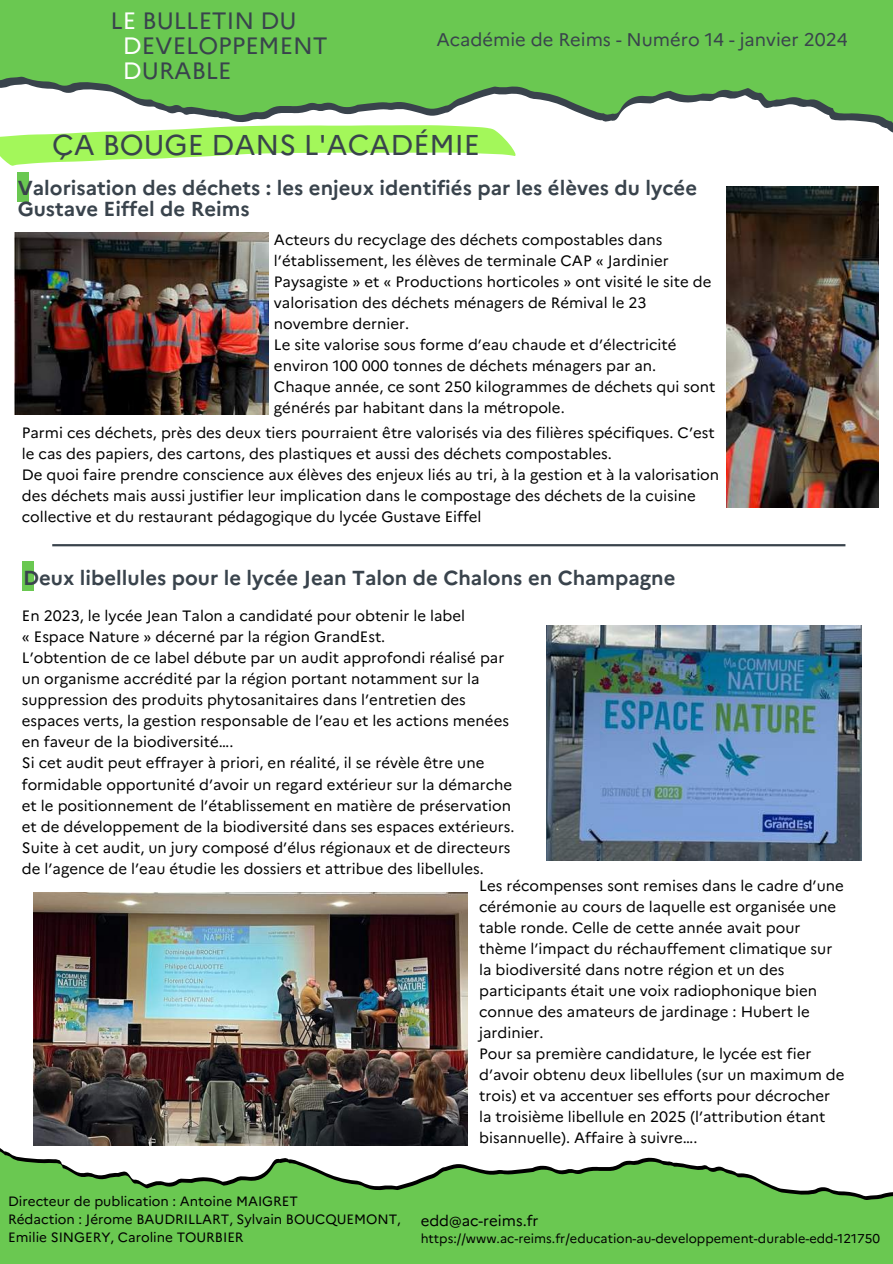
<style>
.page{position:relative;width:893px;height:1264px;background:#fff}
.page>*{position:absolute;margin:0;border:0;box-sizing:border-box;transform-origin:0 0}
.t1{font:28.65px "Marianne";color:#39434c}
.t2{font:23.7px/49.5px "Marianne";color:#39434c}
.t3{font:700 20.25px/20.2px "Marianne";color:#39434c}
.t4{font:18.3px "Marianne";color:#39434c}
.t5{font:15px/21px "Marianne";color:#000}
.t6{font:13.5px/18px "Marianne";color:#000}
.t7{font:12.75px "Marianne";color:#000}
.s1{color:#fff}
</style>
<div class="page">
<svg style="left:0;top:0;width:892px;height:130px;fill:#6ac851"></svg>
<svg style="left:33px;top:1142px;width:435px;height:4px"></svg>
<svg style="left:0;top:1148px;width:892px;height:115px;fill:#6ac851"></svg>
<div style="left:22px;top:561px;width:11px;height:29px;background:#6ac851"></div>
<div style="left:18px;top:172px;width:11px;height:30px;background:#6ac851"></div>
<hr style="left:52px;top:544px;width:793px;height:2px;background:#39434c">
<img style="left:727px;top:187px;width:151px;height:320px">
<img style="left:14px;top:232px;width:254px;height:183px">
<svg style="left:0;top:125px;width:515px;height:41px"></svg>
<img style="left:546px;top:625px;width:315px;height:235px">
<img style="left:33px;top:892px;width:434px;height:253px">
<h2 class="t2" style="left:123px;top:-4px;width:175px;text-indent:-12px">L<span class="s1">E</span> BULLETIN DU<br><span class="s1">D</span>URABLE</h2>
<h2 class="t2" style="left:123px;top:21px;width:206px"><span class="s1">D</span>EVELOPPEMENT</h2>
<p class="t4" style="left:436px;top:28px;width:412px">Académie de Reims - Numéro 14 - janvier 2024</p>
<h1 class="t1" style="left:52px;top:127px;width:429px">ÇA BOUGE DANS L'ACADÉMIE</h1>
<h3 class="t3" style="left:18px;top:178px;width:680px">Valorisation des déchets : les enjeux identifiés par les élèves du lycée<br>Gustave Eiffel de Reims</h3>
<p class="t5" style="left:274px;top:229px;width:443px">Acteurs du recyclage des déchets compostables dans l’établissement, les élèves de terminale CAP « Jardinier Paysagiste » et « Productions horticoles » ont visité le site de valorisation des déchets ménagers de Rémival le 23 novembre dernier.<br>Le site valorise sous forme d’eau chaude et d’électricité environ 100 000 tonnes de déchets ménagers par an.<br>Chaque année, ce sont 250 kilogrammes de déchets qui sont générés par habitant dans la métropole.</p>
<p class="t5" style="left:22px;top:421px;width:698px">Parmi ces déchets, près des deux tiers pourraient être valorisés via des filières spécifiques. C’est le cas des papiers, des cartons, des plastiques et aussi des déchets compostables.<br>De quoi faire prendre conscience aux élèves des enjeux liés au tri, à la gestion et à la valorisation des déchets mais aussi justifier leur implication dans le compostage des déchets de la cuisine collective et du restaurant pédagogique du lycée Gustave Eiffel</p>
<h3 class="t3" style="left:23px;top:567px;width:654px">Deux libellules pour le lycée Jean Talon de Chalons en Champagne</h3>
<p class="t5" style="left:22px;top:605px;width:494px">En 2023, le lycée Jean Talon a candidaté pour obtenir le label<br>« Espace Nature » décerné par la région GrandEst.<br>L’obtention de ce label débute par un audit approfondi réalisé par un organisme accrédité par la région portant notamment sur la suppression des produits phytosanitaires dans l’entretien des espaces verts, la gestion responsable de l’eau et les actions menées en faveur de la biodiversité….<br>Si cet audit peut effrayer à priori, en réalité, il se révèle être une formidable opportunité d’avoir un regard extérieur sur la démarche et le positionnement de l’établissement en matière de préservation et de développement de la biodiversité dans ses espaces extérieurs.<br>Suite à cet audit, un jury composé d’élus régionaux et de directeurs de l’agence de l’eau étudie les dossiers et attribue des libellules.</p>
<p class="t6" style="left:8px;top:1192px;width:394px">Directeur de publication : Antoine MAIGRET<br>Rédaction : Jérome BAUDRILLART, Sylvain BOUCQUEMONT,<br>Emilie SINGERY, Caroline TOURBIER</p>
<p class="t5" style="left:479px;top:875px;width:367px">Les récompenses sont remises dans le cadre d’une cérémonie au cours de laquelle est organisée une table ronde. Celle de cette année avait pour thème l’impact du réchauffement climatique sur la biodiversité dans notre région et un des participants était une voix radiophonique bien connue des amateurs de jardinage : Hubert le jardinier.<br>Pour sa première candidature, le lycée est fier d’avoir obtenu deux libellules (sur un maximum de trois) et va accentuer ses efforts pour décrocher la troisième libellule en 2025 (l’attribution étant bisannuelle). Affaire à suivre….</p>
<p class="t5" style="left:420px;top:1209px;width:119px">edd@ac-reims.fr</p>
<p class="t7" style="left:420px;top:1230px;width:461px">https://www.ac-reims.fr/education-au-developpement-durable-edd-121750</p>
</div>
